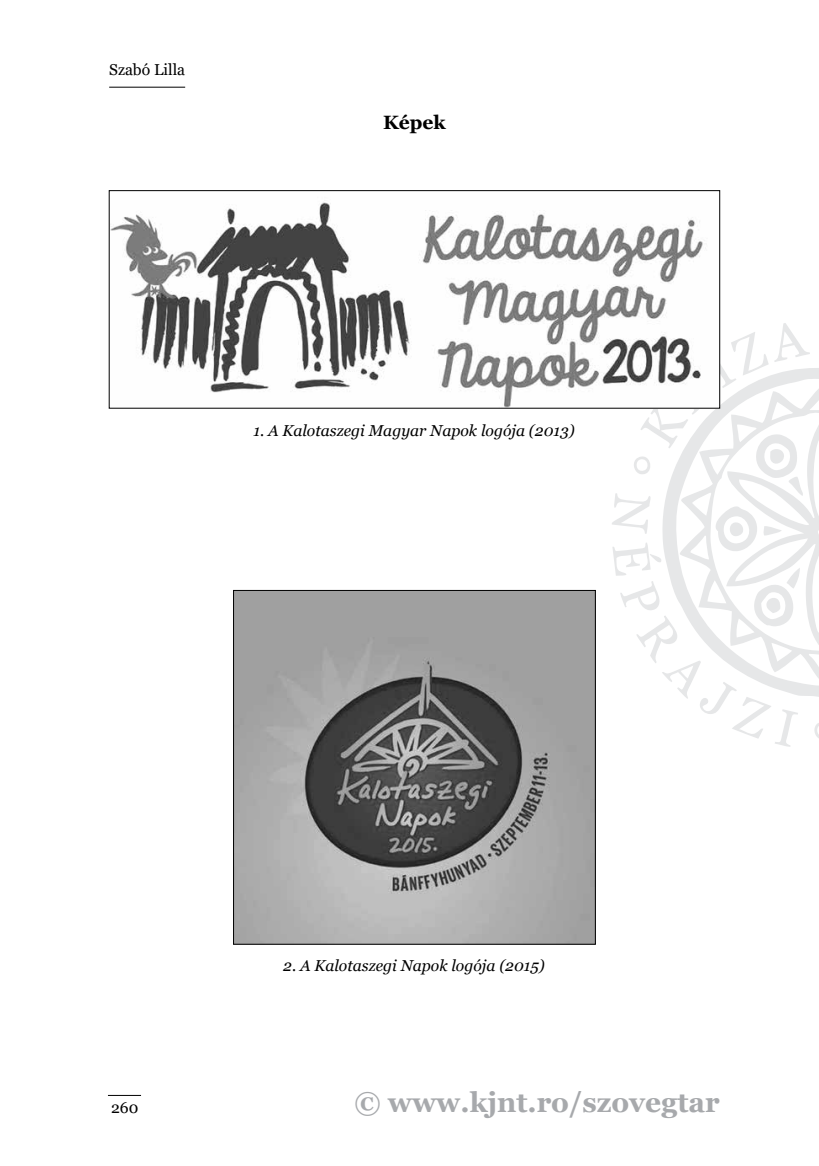
<style>
.page{position:relative;width:819px;height:1166px;background:#fff}
.page>*{position:absolute;margin:0;border:0;box-sizing:border-box;transform-origin:0 0}
.t1{font:700 28px "Georgia";color:#a7a9ac}
.t2{font:700 19.25px "Georgia";color:#000}
.t3{font:italic 15.75px "Georgia";color:#000}
.t4{font:15.75px "Georgia";color:#000}
</style>
<div class="page">
<hr style="left:109px;top:87px;width:76px;height:1px;background:#000">
<hr style="left:108px;top:1095px;width:33px;height:1px;background:#000">
<svg style="left:612px;top:323px;width:207px;height:424px"></svg>
<img style="left:111px;top:202px;width:607px;height:205px">
<div style="left:109px;top:190px;width:611px;height:219px;border:1px solid #000"></div>
<img style="left:235px;top:592px;width:358px;height:350px">
<div style="left:233px;top:590px;width:362px;height:354px;border:1px solid #000"></div>
<p class="t4" style="left:109px;top:60px;width:77px">Szabó Lilla</p>
<p class="t2" style="left:383px;top:110px;width:64px">Képek</p>
<p class="t3" style="left:253px;top:421px;width:323px">1. A Kalotaszegi Magyar Napok logója (2013)</p>
<p class="t3" style="left:283px;top:956px;width:263px">2. A Kalotaszegi Napok logója (2015)</p>
<p class="t4" style="left:111px;top:1098px;width:29px">260</p>
<h1 class="t1" style="left:354px;top:1084px;width:367px">© www.kjnt.ro/szovegtar</h1>
</div>
